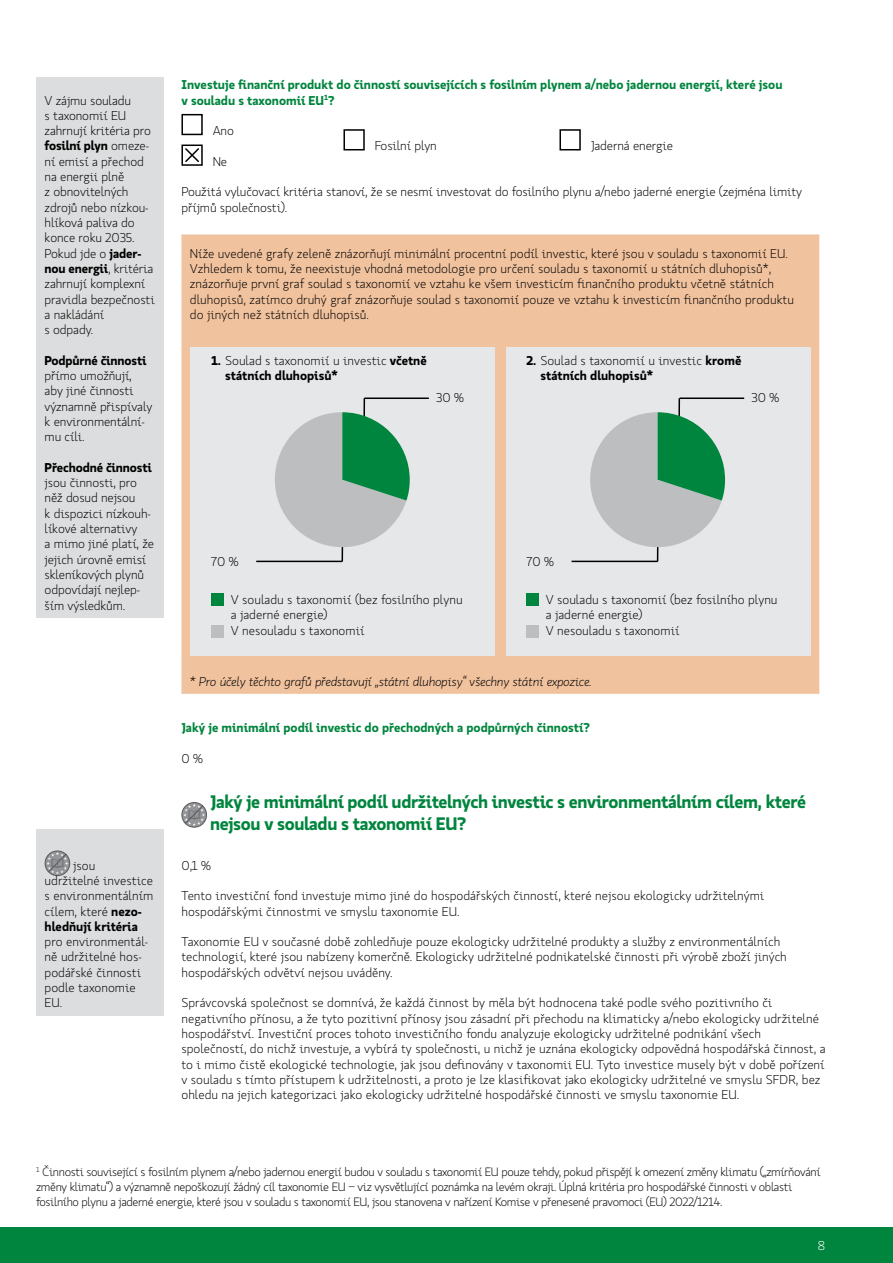
<style>
.page{position:relative;width:893px;height:1263px;background:#fff}
.page>*{position:absolute;margin:0;border:0;box-sizing:border-box;transform-origin:0 0}
.t1{font:700 18px/21.6px "Koop Pro";letter-spacing:-.02em;color:#00853e}
.t2{font:300 12.75px/15.3px "Koop Pro";color:#000}
.t3{font:700 12.75px/15.3px "Koop Pro";color:#00853e}
.t4{font:700 12.75px/15.3px "Koop Pro";color:#000}
.t5{font:italic 300 12.75px "Koop Pro";color:#000}
.t6{font:300 12.75px "Koop Pro";color:#fff}
.t7{font:300 12px/15.3px "Koop Pro";letter-spacing:-.03em;color:#000}
.s1{font-weight:700}
.s2{font-weight:300}
</style>
<div class="page">
<div style="left:0;top:1227px;width:893px;height:36px;background:#00853e"></div>
<div style="left:181px;top:114px;width:22px;height:21px;border:2px solid #000"></div>
<div style="left:343px;top:129px;width:22px;height:21px;border:2px solid #000"></div>
<div style="left:559px;top:129px;width:22px;height:21px;border:2px solid #000"></div>
<div style="left:181px;top:145px;width:22px;height:21px;border:2px solid #000"></div>
<svg style="left:184px;top:147px;width:16px;height:15px"></svg>
<div style="left:181px;top:234px;width:638px;height:460px;background:#f1c29e"></div>
<div style="left:190px;top:347px;width:304px;height:308px;background:#e6e7e8"></div>
<hr style="left:256px;top:561px;width:86px;height:1px;background:#000">
<hr style="left:363px;top:398px;width:2px;height:21px;background:#000">
<hr style="left:364px;top:397px;width:65px;height:2px;background:#000">
<div style="left:506px;top:347px;width:305px;height:308px;background:#e6e7e8"></div>
<hr style="left:571px;top:561px;width:87px;height:1px;background:#000">
<hr style="left:678px;top:398px;width:2px;height:21px;background:#000">
<hr style="left:680px;top:397px;width:64px;height:2px;background:#000">
<div style="left:211px;top:593px;width:13px;height:13px;background:#00853e"></div>
<div style="left:211px;top:625px;width:13px;height:12px;background:#bcbec0"></div>
<div style="left:526px;top:593px;width:13px;height:13px;background:#00853e"></div>
<div style="left:526px;top:625px;width:13px;height:12px;background:#bcbec0"></div>
<svg style="left:267px;top:412px;width:143px;height:149px"></svg>
<svg style="left:582px;top:412px;width:143px;height:149px"></svg>
<svg style="left:181px;top:802px;width:26px;height:26px"></svg>
<div style="left:36px;top:829px;width:128px;height:187px;background:#dcddde"></div>
<svg style="left:45px;top:850px;width:25px;height:26px"></svg>
<div style="left:36px;top:78px;width:128px;height:540px;background:#dcddde"></div>
<p class="t2" style="left:45px;top:92px;width:112px">V zájmu souladu<br>s taxonomií EU zahrnují kritéria pro <span class="s1">fosilní plyn</span> omeze&shy;ní emisí a přechod na energii plně<br>z obnovitelných zdrojů nebo nízkou&shy;hlíková paliva do konce roku 2035.<br>Pokud jde o <span class="s1">jader&shy;nou energii</span>, kritéria zahrnují komplexní pravidla bezpečnosti a nakládání<br>s odpady.</p>
<p class="t4" style="left:45px;top:352px;width:103px">Podpůrné činnosti</p>
<p class="t2" style="left:45px;top:368px;width:109px">přímo umožňují, aby jiné činnosti významně přispívaly k environmentální&shy;mu cíli.</p>
<p class="t4" style="left:45px;top:459px;width:109px">Přechodné činnosti</p>
<p class="t2" style="left:45px;top:475px;width:111px">jsou činnosti, pro něž dosud nejsou<br>k dispozici nízkouh&shy;líkové alternativy<br>a mimo jiné platí, že jejich úrovně emisí skleníkových plynů odpovídají nejlep&shy;ším výsledkům.</p>
<p class="t2" style="left:45px;top:857px;width:110px;text-indent:29px">jsou udržitelné investice s environmentálním cílem, které <span class="s1">nezo&shy;hledňují kritéria</span></p>
<p class="t2" style="left:45px;top:934px;width:105px">pro environmentál&shy;ně udržitelné hos&shy;podářské činnosti podle taxonomie<br>EU.</p>
<p class="t3" style="left:181px;top:77px;width:602px">Investuje finanční produkt do činností souvisejících s fosilním plynem a/nebo jadernou energií, které jsou v souladu s taxonomií EU<sup>1</sup>?</p>
<p class="t2" style="left:213px;top:123px;width:23px">Ano</p>
<p class="t2" style="left:375px;top:138px;width:64px">Fosilní plyn</p>
<p class="t2" style="left:591px;top:138px;width:84px">Jaderná energie</p>
<p class="t2" style="left:213px;top:153px;width:16px">Ne</p>
<p class="t2" style="left:181px;top:184px;width:622px">Použitá vylučovací kritéria stanoví, že se nesmí investovat do fosilního plynu a/nebo jaderné energie (zejména limity příjmů společnosti).</p>
<p class="t2" style="left:190px;top:245px;width:606px">Níže uvedené grafy zeleně znázorňují minimální procentní podíl investic, které jsou v souladu s taxonomií EU.<br>Vzhledem k tomu, že neexistuje vhodná metodologie pro určení souladu s taxonomií u státních dluhopisů*, znázorňuje první graf soulad s taxonomií ve vztahu ke všem investicím finančního produktu včetně státních dluhopisů, zatímco druhý graf znázorňuje soulad s taxonomií pouze ve vztahu k investicím finančního produktu do jiných než státních dluhopisů.</p>
<p class="t4" style="left:225px;top:352px;width:203px;text-indent:-14px">1. <span class="s2">Soulad s taxonomií u investic</span> včetně státních dluhopisů*</p>
<p class="t2" style="left:436px;top:389px;width:29px">30 %</p>
<p class="t2" style="left:211px;top:554px;width:29px">70 %</p>
<p class="t4" style="left:540px;top:352px;width:202px;text-indent:-14px">2. <span class="s2">Soulad s taxonomií u investic</span> kromě státních dluhopisů*</p>
<p class="t2" style="left:751px;top:389px;width:29px">30 %</p>
<p class="t2" style="left:526px;top:554px;width:29px">70 %</p>
<p class="t2" style="left:231px;top:591px;width:233px;line-height:15.8px">V souladu s taxonomií (bez fosilního plynu a jaderné energie)<br>V nesouladu s taxonomií</p>
<p class="t2" style="left:546px;top:591px;width:233px;line-height:15.8px">V souladu s taxonomií (bez fosilního plynu a jaderné energie)<br>V nesouladu s taxonomií</p>
<p class="t5" style="left:190px;top:673px;width:403px">* Pro účely těchto grafů představují „státní dluhopisy“ všechny státní expozice.</p>
<p class="t3" style="left:181px;top:719px;width:410px">Jaký je minimální podíl investic do přechodných a podpůrných činností?</p>
<p class="t2" style="left:181px;top:750px;width:23px">0 %</p>
<h1 class="t1" style="left:210px;top:791px;width:598px">Jaký je minimální podíl udržitelných investic s environmentálním cílem, které nejsou v souladu s taxonomií EU?</h1>
<p class="t2" style="left:181px;top:857px;width:31px">0,1 %</p>
<p class="t2" style="left:181px;top:888px;width:584px">Tento investiční fond investuje mimo jiné do hospodářských činností, které nejsou ekologicky udržitelnými hospodářskými činnostmi ve smyslu taxonomie EU.</p>
<p class="t2" style="left:181px;top:934px;width:607px">Taxonomie EU v současné době zohledňuje pouze ekologicky udržitelné produkty a služby z environmentálních technologií, které jsou nabízeny komerčně. Ekologicky udržitelné podnikatelské činnosti při výrobě zboží jiných hospodářských odvětví nejsou uváděny.</p>
<p class="t2" style="left:181px;top:995px;width:646px">Správcovská společnost se domnívá, že každá činnost by měla být hodnocena také podle svého pozitivního či negativního přínosu, a že tyto pozitivní přínosy jsou zásadní při přechodu na klimaticky a/nebo ekologicky udržitelné hospodářství. Investiční proces tohoto investičního fondu analyzuje ekologicky udržitelné podnikání všech společností, do nichž investuje, a vybírá ty společnosti, u nichž je uznána ekologicky odpovědná hospodářská činnost, a to i mimo čistě ekologické technologie, jak jsou definovány v taxonomii EU. Tyto investice musely být v době pořízení v souladu s tímto přístupem k udržitelnosti, a proto je lze klasifikovat jako ekologicky udržitelné ve smyslu SFDR, bez ohledu na jejich kategorizaci jako ekologicky udržitelné hospodářské činnosti ve smyslu taxonomie EU.</p>
<p class="t7" style="left:36px;top:1164px;width:786px"><sup>1</sup> Činnosti související s fosilním plynem a/nebo jadernou energií budou v souladu s taxonomií EU pouze tehdy, pokud přispějí k omezení změny klimatu („zmírňování změny klimatu“) a významně nepoškozují žádný cíl taxonomie EU − viz vysvětlující poznámka na levém okraji. Úplná kritéria pro hospodářské činnosti v oblasti fosilního plynu a jaderné energie, které jsou v souladu s taxonomií EU, jsou stanovena v nařízení Komise v přenesené pravomoci (EU) 2022/1214.</p>
<p class="t6" style="left:818px;top:1237px;width:9px">8</p>
</div>
